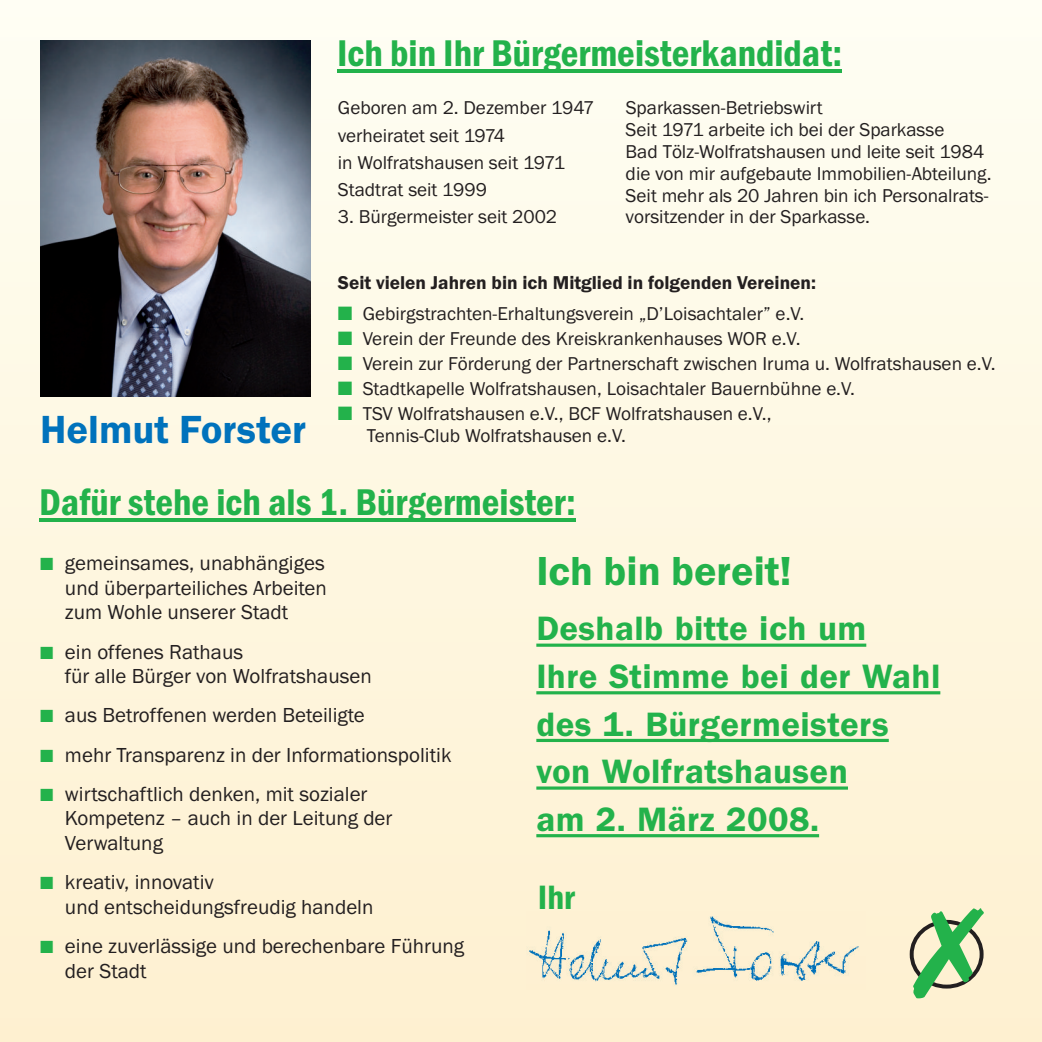
<style>
.page{position:relative;width:1042px;height:1042px;background:#fff}
.page>*{position:absolute;margin:0;border:0;box-sizing:border-box;transform-origin:0 0}
.t1{font:600 42px "Franklin Gothic";color:#23b24b}
.t2{font:600 40.6px "Franklin Gothic";color:#0072bc}
.t3{font:600 condensed 38.5px "Franklin Gothic";color:#23b24b}
.t4{font:600 35px/47.6px "Franklin Gothic";letter-spacing:.01em;color:#23b24b}
.t5{font:600 condensed 35px "Franklin Gothic";color:#23b24b}
.t6{font:21px/24.5px "Franklin Gothic";color:#231f20}
.t7{font:19.25px/21.9px "Franklin Gothic";color:#231f20}
.t8{font:600 19.25px "Franklin Gothic";color:#231f20}
.t9{font:19.25px/25px "Dixieland";color:#23b24b;text-align:justify}
.t10{font:17.5px "Dixieland";color:#23b24b}
</style>
<div class="page">
<div style="left:0;top:0;width:1042px;height:1042px;background:linear-gradient(to bottom,#fefef3,#fef0cf)"></div>
<hr style="left:337px;top:69px;width:505px;height:4px;background:#23b24b">
<img style="left:527px;top:911px;width:338px;height:79px">
<svg style="left:536px;top:643px;width:330px;height:4px"></svg>
<hr style="left:536px;top:691px;width:404px;height:3px;background:#23b24b">
<hr style="left:536px;top:739px;width:353px;height:3px;background:#23b24b">
<hr style="left:536px;top:786px;width:312px;height:3px;background:#23b24b">
<hr style="left:536px;top:834px;width:283px;height:3px;background:#23b24b">
<hr style="left:39px;top:518px;width:537px;height:4px;background:#23b24b">
<svg style="left:913px;top:908px;width:71px;height:90px;background:#9bc791"></svg>
<img style="left:40px;top:41px;width:271px;height:356px">
<h3 class="t3" style="left:337px;top:39px;width:507px">Ich bin Ihr Bürgermeisterkandidat:</h3>
<h2 class="t2" style="left:40px;top:414px;width:268px">Helmut Forster</h2>
<p class="t7" style="left:338px;top:96px;width:258px;line-height:27.3px">Geboren am 2. Dezember 1947 verheiratet seit 1974<br>in Wolfratshausen seit 1971<br>Stadtrat seit 1999</p>
<p class="t7" style="left:338px;top:208px;width:221px">3. Bürgermeister seit 2002</p>
<p class="t7" style="left:625px;top:98px;width:367px">Sparkassen-Betriebswirt<br>Seit 1971 arbeite ich bei der Sparkasse<br>Bad Tölz-Wolfratshausen und leite seit 1984 die von mir aufgebaute Immobilien-Abteilung.<br>Seit mehr als 20 Jahren bin ich Personalrats&shy;vorsitzender in der Sparkasse.</p>
<p class="t8" style="left:338px;top:275px;width:480px">Seit vielen Jahren bin ich Mitglied in folgenden Vereinen:</p>
<p class="t7" style="left:363px;top:302px;width:634px;line-height:25px">Gebirgstrachten-Erhaltungsverein „D’Loisachtaler” e.V.<br>Verein der Freunde des Kreiskrankenhauses WOR e.V.<br>Verein zur Förderung der Partnerschaft zwischen Iruma u. Wolfratshausen e.V.<br>Stadtkapelle Wolfratshausen, Loisachtaler Bauernbühne e.V.<br>TSV Wolfratshausen e.V., BCF Wolfratshausen e.V.,</p>
<p class="t7" style="left:367px;top:426px;width:261px">Tennis-Club Wolfratshausen e.V.</p>
<p class="t9" style="left:338px;top:300px;width:90px">N N N N N</p>
<h3 class="t3" style="left:39px;top:488px;width:538px">Dafür stehe ich als 1. Bürgermeister:</h3>
<p class="t10" style="left:40px;top:555px;width:82px">N</p>
<p class="t10" style="left:40px;top:643px;width:82px">N</p>
<p class="t10" style="left:40px;top:707px;width:82px">N</p>
<p class="t10" style="left:40px;top:746px;width:82px">N</p>
<p class="t10" style="left:40px;top:786px;width:82px">N</p>
<p class="t10" style="left:40px;top:874px;width:82px">N</p>
<p class="t10" style="left:40px;top:938px;width:82px">N</p>
<p class="t6" style="left:65px;top:552px;width:263px;text-align:justify">gemeinsames, unabhängiges und überparteiliches Arbeiten zum Wohle unserer Stadt</p>
<p class="t6" style="left:65px;top:641px;width:308px">ein offenes Rathaus<br>für alle Bürger von Wolfratshausen</p>
<p class="t6" style="left:65px;top:697px;width:388px;line-height:39.2px">aus Betroffenen werden Beteiligte<br>mehr Transparenz in der Informationspolitik wirtschaftlich denken, mit sozialer</p>
<p class="t6" style="left:65px;top:808px;width:329px">Kompetenz – auch in der Leitung der<br>Verwaltung</p>
<p class="t6" style="left:65px;top:871px;width:310px">kreativ, innovativ<br>und entscheidungsfreudig handeln</p>
<p class="t6" style="left:65px;top:935px;width:401px">eine zuverlässige und berechenbare Führung der Stadt</p>
<h1 class="t1" style="left:536px;top:555px;width:257px">Ich bin bereit!</h1>
<h3 class="t4" style="left:536px;top:608px;width:405px">Deshalb bitte ich um<br>Ihre Stimme bei der Wahl des 1. Bürgermeisters von Wolfratshausen<br>am 2. März 2008.</h3>
<h3 class="t5" style="left:538px;top:884px;width:38px">Ihr</h3>
</div>
